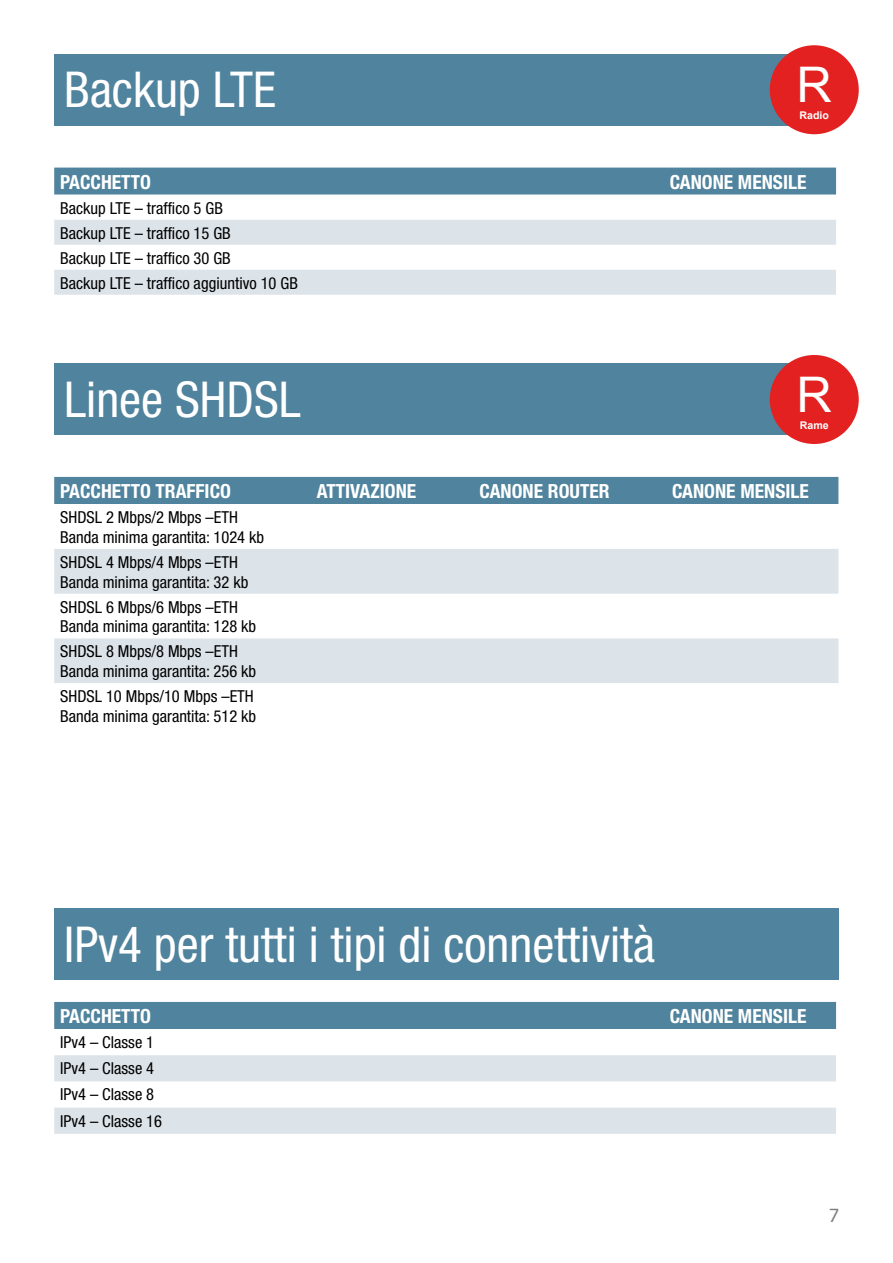
<style>
.page{position:relative;width:893px;height:1263px;background:#fff}
.page>*{position:absolute;margin:0;border:0;box-sizing:border-box;transform-origin:0 0}
.t1{font:condensed 49.5px "Helvetica Neue";color:#fff}
.t2{font:49.05px "Arial";color:#fff}
.t3{font:700 condensed 19.5px "Helvetica Neue";color:#fff}
.t4{font:18px "Tahoma";color:#7e7f81}
.t5{font:condensed 16.5px/19.8px "Helvetica Neue";color:#000}
.t6{font:700 10.65px "Arial";color:#fff}
</style>
<div class="page">
<div style="left:54px;top:54px;width:785px;height:71px;background:#50839d"></div>
<div style="left:54px;top:364px;width:785px;height:71px;background:#50839d"></div>
<div style="left:54px;top:909px;width:785px;height:71px;background:#50839d"></div>
<div style="left:770px;top:45px;width:89px;height:89px;background:#e32121;border-radius:50%"></div>
<div style="left:770px;top:355px;width:89px;height:89px;background:#e32121;border-radius:50%"></div>
<div style="left:54px;top:168px;width:782px;height:27px;background:#50839d"></div>
<svg style="left:54px;top:220px;width:782px;height:75px;fill:#dce3e9"></svg>
<div style="left:54px;top:1002px;width:782px;height:27px;background:#50839d"></div>
<svg style="left:54px;top:1055px;width:782px;height:79px;fill:#dce3e9"></svg>
<div style="left:54px;top:477px;width:784px;height:27px;background:#50839d"></div>
<svg style="left:54px;top:549px;width:784px;height:134px;fill:#dce3e9"></svg>
<h1 class="t1" style="left:64px;top:61px;width:213px">Backup LTE</h1>
<h2 class="t2" style="left:796px;top:52px;width:37px">R</h2>
<p class="t6" style="left:799px;top:108px;width:31px">Radio</p>
<p class="t3" style="left:60px;top:170px;width:92px">PACCHETTO</p>
<p class="t3" style="left:670px;top:170px;width:138px">CANONE MENSILE</p>
<p class="t5" style="left:60px;top:195px;width:239px;line-height:25px">Backup LTE – traffico 5 GB<br>Backup LTE – traffico 15 GB<br>Backup LTE – traffico 30 GB<br>Backup LTE – traffico aggiuntivo 10 GB</p>
<h1 class="t1" style="left:64px;top:371px;width:238px">Linee SHDSL</h1>
<h2 class="t2" style="left:796px;top:362px;width:37px">R</h2>
<p class="t6" style="left:800px;top:418px;width:30px">Rame</p>
<p class="t3" style="left:60px;top:479px;width:172px">PACCHETTO TRAFFICO</p>
<p class="t3" style="left:317px;top:479px;width:101px">ATTIVAZIONE</p>
<p class="t3" style="left:480px;top:479px;width:132px">CANONE ROUTER</p>
<p class="t3" style="left:672px;top:479px;width:138px">CANONE MENSILE</p>
<p class="t5" style="left:60px;top:507px;width:205px">SHDSL 2 Mbps/2 Mbps –ETH<br>Banda minima garantita: 1024 kb</p>
<p class="t5" style="left:60px;top:552px;width:190px">SHDSL 4 Mbps/4 Mbps –ETH<br>Banda minima garantita: 32 kb</p>
<p class="t5" style="left:60px;top:597px;width:197px">SHDSL 6 Mbps/6 Mbps –ETH<br>Banda minima garantita: 128 kb</p>
<p class="t5" style="left:60px;top:642px;width:197px">SHDSL 8 Mbps/8 Mbps –ETH<br>Banda minima garantita: 256 kb</p>
<p class="t5" style="left:60px;top:686px;width:197px">SHDSL 10 Mbps/10 Mbps –ETH<br>Banda minima garantita: 512 kb</p>
<h1 class="t1" style="left:64px;top:916px;width:592px">IPv4 per tutti i tipi di connettività</h1>
<p class="t3" style="left:60px;top:1004px;width:92px">PACCHETTO</p>
<p class="t3" style="left:670px;top:1004px;width:138px">CANONE MENSILE</p>
<p class="t5" style="left:60px;top:1029px;width:103px;line-height:26.2px">IPv4 – Classe 1<br>IPv4 – Classe 4<br>IPv4 – Classe 8<br>IPv4 – Classe 16</p>
<p class="t4" style="left:829px;top:1204px;width:11px">7</p>
</div>
